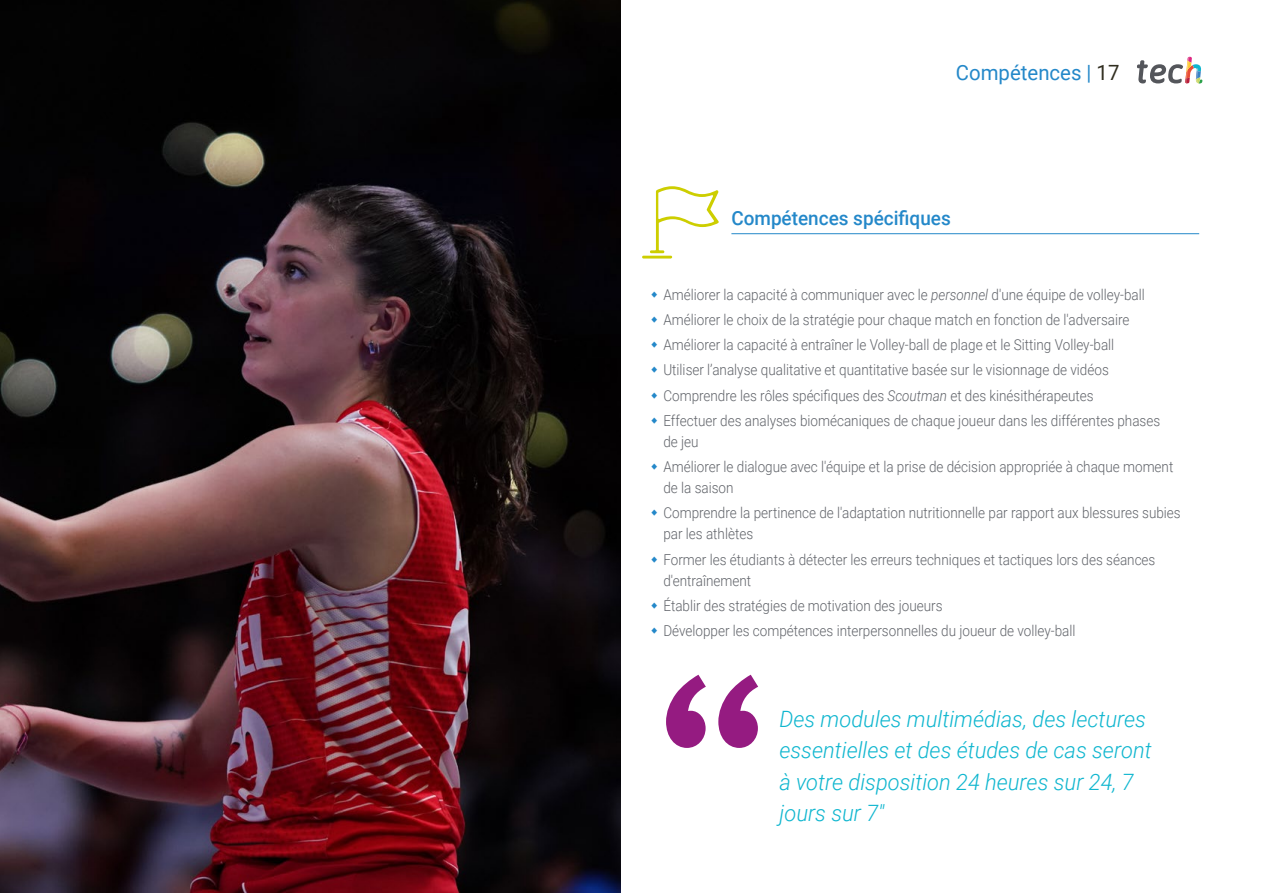
<style>
.page{position:relative;width:1263px;height:893px;background:#fff}
.page>*{position:absolute;margin:0;border:0;box-sizing:border-box;transform-origin:0 0}
.t1{font:italic 300 22.5px/31.5px "Roboto";color:#0fb6cf}
.t2{font:21px "Roboto";color:#2488c9}
.t3{font:500 19.5px "Roboto";color:#2488c9}
.t4{font:300 15px/25.2px "Roboto";color:#61646a;scale:.9 1}
.s1{color:#312e20}
.s2{font-style:italic}
</style>
<div class="page">
<img style="left:0;top:0;width:621px;height:893px">
<svg style="left:666px;top:675px;width:92px;height:73px"></svg>
<hr style="left:731px;top:233px;width:468px;height:1px;background:#2488c9">
<hr style="left:642px;top:256px;width:30px;height:3px;background:#cdce00">
<svg style="left:650px;top:186px;width:69px;height:67px"></svg>
<svg style="left:1137px;top:57px;width:65px;height:27px"></svg>
<h2 class="t2" style="left:956px;top:57px;width:165px">Compétences | <span class="s1">17</span></h2>
<h3 class="t3" style="left:731px;top:205px;width:221px">Compétences spécifiques</h3>
<p class="t4" style="left:663px;top:281px;width:554px">Améliorer la capacité à communiquer avec le <span class="s2">personnel</span> d'une équipe de volley-ball Améliorer le choix de la stratégie pour chaque match en fonction de l'adversaire Améliorer la capacité à entraîner le Volley-ball de plage et le Sitting Volley-ball<br>Utiliser l’analyse qualitative et quantitative basée sur le visionnage de vidéos Comprendre les rôles spécifiques des <span class="s2">Scoutman</span> et des kinésithérapeutes<br>Effectuer des analyses biomécaniques de chaque joueur dans les différentes phases</p>
<p class="t4" style="left:663px;top:428px;width:568px">de jeu<br>Améliorer le dialogue avec l'équipe et la prise de décision appropriée à chaque moment</p>
<p class="t4" style="left:663px;top:475px;width:576px">de la saison<br>Comprendre la pertinence de l'adaptation nutritionnelle par rapport aux blessures subies</p>
<p class="t4" style="left:663px;top:521px;width:548px">par les athlètes<br>Former les étudiants à détecter les erreurs techniques et tactiques lors des séances</p>
<p class="t4" style="left:663px;top:567px;width:459px">d'entraînement<br>Établir des stratégies de motivation des joueurs<br>Développer les compétences interpersonnelles du joueur de volley-ball</p>
<h1 class="t1" style="left:779px;top:702px;width:374px">Des modules multimédias, des lectures essentielles et des études de cas seront à votre disposition 24 heures sur 24, 7 jours sur 7"</h1>
</div>
